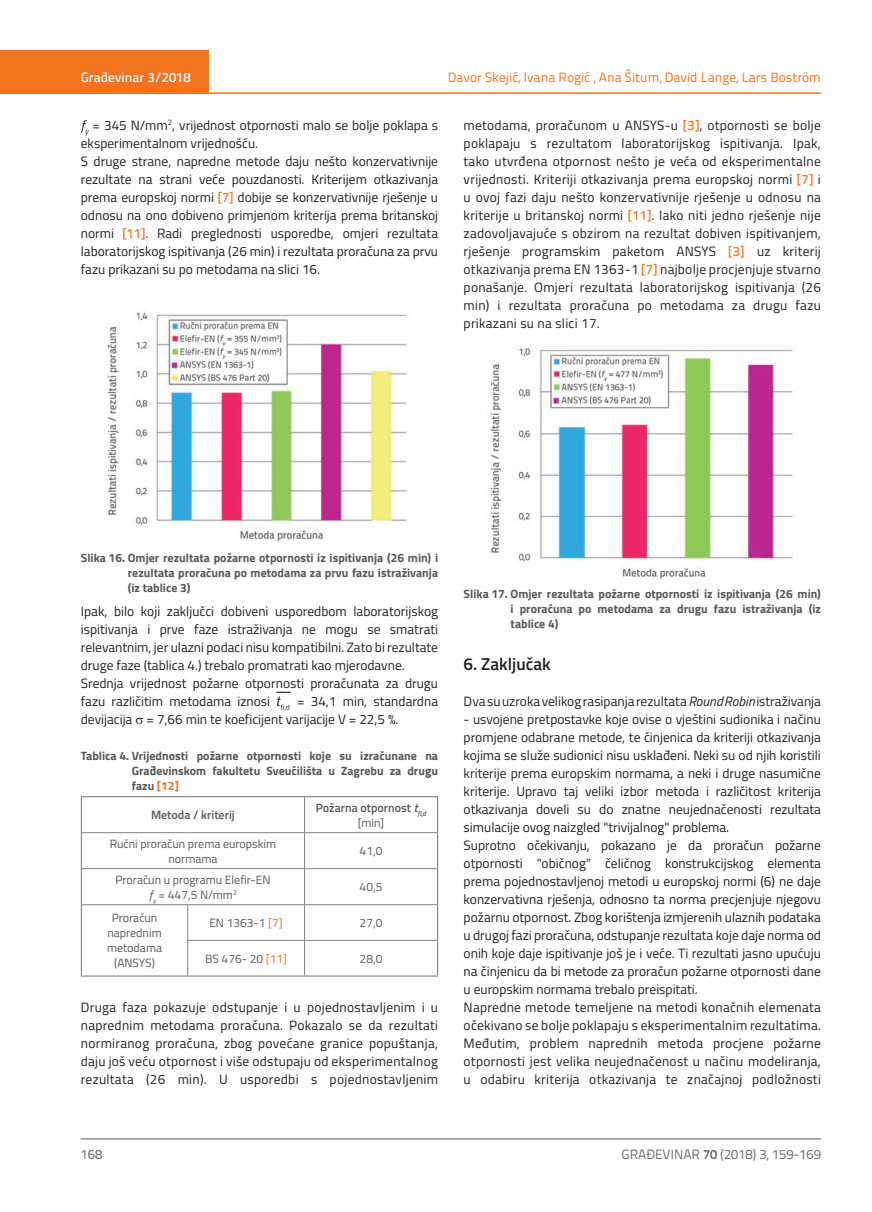
<style>
.page{position:relative;width:872px;height:1212px;background:#fff}
.page>*{position:absolute;margin:0;border:0;box-sizing:border-box;transform-origin:0 0}
.t1{font:600 17.25px "Titillium";color:#231f20}
.t2{font:13.5px/18px "Titillium";color:#231f20}
.t3{font:13.5px "Titillium Text 22 L";color:#f47321}
.t4{font:13.5px "Titillium Text 22 L";color:#6c6d70}
.t5{font:500 13.5px "Titillium Text 22 L";color:#fff}
.t6{font:500 13.5px "Titillium Text 22 L";color:#787a7d}
.t7{font:700 12px/15px "Titillium";color:#57585a;text-align:justify}
.t8{font:12px/15px "Titillium";color:#57585a;text-align:center}
.t9{font:600 12px/15px "Titillium";color:#57585a;text-align:center}
.s1{font-style:italic}
.s2{font-family:"Titillium Text 22 L";font-weight:500;color:#f47321}
.s3{color:#f47321}
.s4{font-weight:400}
.s5{font-weight:700}
</style>
<div class="page">
<div style="left:0;top:50px;width:208px;height:44px;background:#f47321"></div>
<hr style="left:0;top:92px;width:821px;height:2px;background:#f47321">
<hr style="left:81px;top:1139px;width:740px;height:1px;background:#57585a">
<svg style="left:277px;top:692px;width:13px;height:18px"></svg>
<hr style="left:304px;top:797px;width:1px;height:35px;background:#808285">
<hr style="left:82px;top:832px;width:106px;height:1px;background:#808285">
<hr style="left:188px;top:832px;width:116px;height:1px;background:#808285">
<hr style="left:304px;top:832px;width:133px;height:1px;background:#808285">
<hr style="left:304px;top:833px;width:1px;height:35px;background:#808285">
<hr style="left:82px;top:868px;width:106px;height:1px;background:#808285">
<hr style="left:188px;top:868px;width:116px;height:1px;background:#808285">
<hr style="left:304px;top:868px;width:133px;height:1px;background:#808285">
<hr style="left:304px;top:869px;width:1px;height:35px;background:#808285">
<hr style="left:82px;top:904px;width:106px;height:1px;background:#808285">
<hr style="left:188px;top:904px;width:116px;height:1px;background:#808285">
<hr style="left:187px;top:905px;width:1px;height:35px;background:#808285">
<hr style="left:304px;top:904px;width:133px;height:1px;background:#808285">
<hr style="left:304px;top:905px;width:1px;height:35px;background:#808285">
<hr style="left:187px;top:940px;width:117px;height:1px;background:#808285">
<hr style="left:187px;top:940px;width:1px;height:35px;background:#808285">
<hr style="left:304px;top:940px;width:133px;height:1px;background:#808285">
<hr style="left:304px;top:940px;width:1px;height:35px;background:#808285">
<hr style="left:81px;top:796px;width:107px;height:1px;background:#808285">
<hr style="left:81px;top:797px;width:1px;height:36px;background:#808285">
<hr style="left:188px;top:796px;width:116px;height:1px;background:#808285">
<hr style="left:304px;top:796px;width:134px;height:1px;background:#808285">
<hr style="left:437px;top:797px;width:1px;height:36px;background:#808285">
<hr style="left:81px;top:833px;width:1px;height:36px;background:#808285">
<hr style="left:437px;top:833px;width:1px;height:36px;background:#808285">
<hr style="left:81px;top:869px;width:1px;height:36px;background:#808285">
<hr style="left:437px;top:869px;width:1px;height:36px;background:#808285">
<hr style="left:81px;top:905px;width:1px;height:35px;background:#808285">
<hr style="left:81px;top:940px;width:1px;height:35px;background:#808285">
<hr style="left:81px;top:975px;width:107px;height:1px;background:#808285">
<hr style="left:437px;top:905px;width:1px;height:35px;background:#808285">
<hr style="left:437px;top:940px;width:1px;height:35px;background:#808285">
<hr style="left:188px;top:975px;width:116px;height:1px;background:#808285">
<hr style="left:304px;top:975px;width:134px;height:1px;background:#808285">
<img style="left:107px;top:312px;width:300px;height:229px">
<img style="left:490px;top:348px;width:303px;height:231px">
<p class="t5" style="left:81px;top:67px;width:111px">Građevinar 3/2018</p>
<p class="t3" style="left:448px;top:68px;width:375px">Davor Skejić, Ivana Rogić , Ana Šitum, David Lange, Lars Boström</p>
<p class="t2" style="left:81px;top:115px;width:359px"><span class="s1">f</span><sub>y</sub> = 345 N/mm<sup>2</sup>, vrijednost otpornosti malo se bolje poklapa s eksperimentalnom vrijednošću.<br>S druge strane, napredne metode daju nešto konzervativnije rezultate na strani veće pouzdanosti. Kriterijem otkazivanja prema europskoj normi <span class="s2">[7]</span> dobije se konzervativnije rješenje u odnosu na ono dobiveno primjenom kriterija prema britanskoj normi <span class="s2">[11]</span>. Radi preglednosti usporedbe, omjeri rezultata laboratorijskog ispitivanja (26 min) i rezultata proračuna za prvu fazu prikazani su po metodama na slici 16.</p>
<p class="t2" style="left:463px;top:115px;width:359px;text-align:justify">metodama, proračunom u ANSYS-u <span class="s2">[3]</span>, otpornosti se bolje poklapaju s rezultatom laboratorijskog ispitivanja. Ipak, tako utvrđena otpornost nešto je veća od eksperimentalne vrijednosti. Kriteriji otkazivanja prema europskoj normi <span class="s2">[7]</span> i u ovoj fazi daju nešto konzervativnije rješenje u odnosu na kriterije u britanskoj normi <span class="s2">[11]</span>. Iako niti jedno rješenje nije zadovoljavajuće s obzirom na rezultat dobiven ispitivanjem, rješenje programskim paketom ANSYS <span class="s2">[3]</span> uz kriterij otkazivanja prema EN 1363-1 <span class="s2">[7]</span> najbolje procjenjuje stvarno ponašanje. Omjeri rezultata laboratorijskog ispitivanja (26 min) i rezultata proračuna po metodama za drugu fazu prikazani su na slici 17.</p>
<p class="t7" style="left:128px;top:550px;width:312px;text-indent:-47px">Slika 16. Omjer rezultata požarne otpornosti iz ispitivanja (26 min) i rezultata proračuna po metodama za prvu fazu istraživanja (iz tablice 3)</p>
<p class="t2" style="left:81px;top:601px;width:359px">Ipak, bilo koji zaključci dobiveni usporedbom laboratorijskog ispitivanja i prve faze istraživanja ne mogu se smatrati relevantnim, jer ulazni podaci nisu kompatibilni. Zato bi rezultate druge faze (tablica 4.) trebalo promatrati kao mjerodavne.<br>Srednja vrijednost požarne otpornosti proračunata za drugu fazu različitim metodama iznosi</p>
<p class="t2" style="left:81px;top:692px;width:359px;text-indent:216px">= 34,1 min, standardna devijacija ▲ = 7,66 min te koeficijent varijacije V = 22,5 %.</p>
<p class="t7" style="left:132px;top:748px;width:308px;text-indent:-51px">Tablica 4. Vrijednosti požarne otpornosti koje su izračunane na Građevinskom fakultetu Sveučilišta u Zagrebu za drugu fazu <span class="s3">[12]</span></p>
<p class="t9" style="left:151px;top:807px;width:85px">Metoda / kriterij</p>
<p class="t9" style="left:316px;top:799px;width:112px">Požarna otpornost <span class="s1">t</span><sub>fi,d </sub><span class="s4">[min]</span></p>
<p class="t8" style="left:110px;top:835px;width:168px">Ručni proračun prema europskim normama</p>
<p class="t8" style="left:359px;top:843px;width:24px">41,0</p>
<p class="t8" style="left:115px;top:871px;width:157px">Proračun u programu Elefir-EN <span class="s1">f</span><sub>y</sub> = 447,5 N/mm<sup>2</sup></p>
<p class="t8" style="left:359px;top:879px;width:24px">40,5</p>
<p class="t8" style="left:107px;top:910px;width:57px">Proračun naprednim metodama (ANSYS)</p>
<p class="t8" style="left:209px;top:915px;width:75px">EN 1363-1 <span class="s3">[7]</span></p>
<p class="t8" style="left:359px;top:915px;width:24px">27,0</p>
<p class="t8" style="left:205px;top:950px;width:84px">BS 476- 20 <span class="s3">[11]</span></p>
<p class="t8" style="left:359px;top:950px;width:24px">28,0</p>
<p class="t2" style="left:81px;top:998px;width:359px;text-align:justify">Druga faza pokazuje odstupanje i u pojednostavljenim i u naprednim metodama proračuna. Pokazalo se da rezultati normiranog proračuna, zbog povećane granice popuštanja, daju još veću otpornost i više odstupaju od eksperimentalnog rezultata (26 min). U usporedbi s pojednostavljenim</p>
<p class="t7" style="left:510px;top:586px;width:312px;text-indent:-47px">Slika 17. Omjer rezultata požarne otpornosti iz ispitivanja (26 min) i proračuna po metodama za drugu fazu istraživanja (iz tablice 4)</p>
<p class="t1" style="left:463px;top:651px;width:89px">6. Zaključak</p>
<p class="t2" style="left:463px;top:692px;width:359px">Dva su uzroka velikog rasipanja rezultata <span class="s1">Round Robin</span> istraživanja</p>
<p class="t2" style="left:463px;top:710px;width:359px">- usvojene pretpostavke koje ovise o vještini sudionika i načinu promjene odabrane metode, te činjenica da kriteriji otkazivanja kojima se služe sudionici nisu usklađeni. Neki su od njih koristili kriterije prema europskim normama, a neki i druge nasumične kriterije. Upravo taj veliki izbor metoda i različitost kriterija otkazivanja doveli su do znatne neujednačenosti rezultata simulacije ovog naizgled "trivijalnog" problema.<br>Suprotno očekivanju, pokazano je da proračun požarne otpornosti "običnog" čeličnog konstrukcijskog elementa prema pojednostavljenoj metodi u europskoj normi (6) ne daje konzervativna rješenja, odnosno ta norma precjenjuje njegovu požarnu otpornost. Zbog korištenja izmjerenih ulaznih podataka u drugoj fazi proračuna, odstupanje rezultata koje daje norma od onih koje daje ispitivanje još je i veće. Ti rezultati jasno upućuju na činjenicu da bi metode za proračun požarne otpornosti dane u europskim normama trebalo preispitati.<br>Napredne metode temeljene na metodi konačnih elemenata očekivano se bolje poklapaju s eksperimentalnim rezultatima.<br>Međutim, problem naprednih metoda procjene požarne otpornosti jest velika neujednačenost u načinu modeliranja, u odabiru kriterija otkazivanja te značajnoj podložnosti</p>
<p class="t6" style="left:81px;top:1144px;width:23px">168</p>
<p class="t4" style="left:621px;top:1144px;width:201px">GRAĐEVINAR <span class="s5">70</span> (2018) 3, 159-169</p>
</div>
